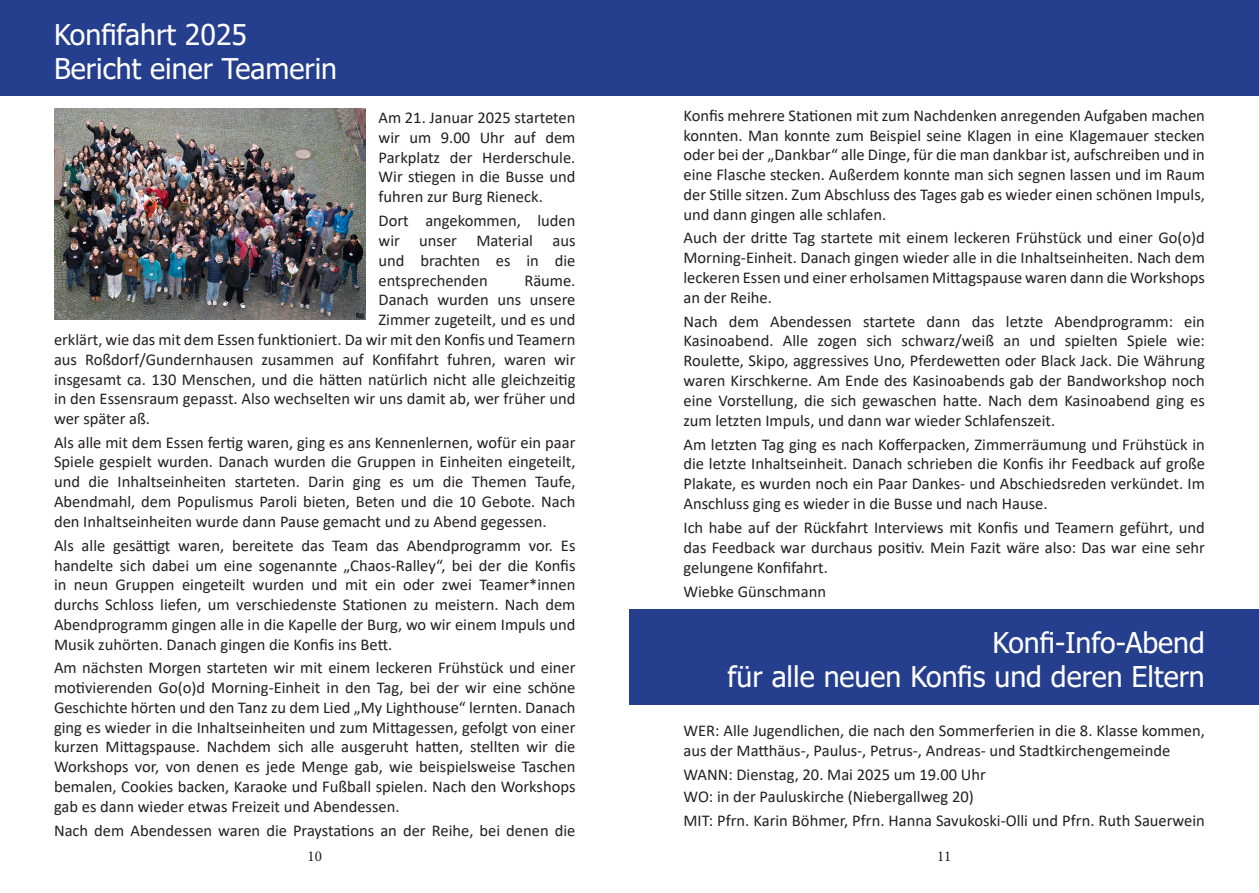
<style>
.page{position:relative;width:1259px;height:893px;background:#fff}
.page>*{position:absolute;margin:0;border:0;box-sizing:border-box;transform-origin:0 0}
.t1{font:28.5px "Tahoma";color:#fff}
.t2{font:16.5px/19.8px "Calibri";color:#231f20;text-align:justify}
.t3{font:15px "Minion Pro";color:#231f20}
</style>
<div class="page">
<div style="left:0;top:0;width:1259px;height:96px;background:#253f8e"></div>
<img style="left:54px;top:108px;width:312px;height:212px">
<div style="left:629px;top:609px;width:630px;height:96px;background:#253f8e"></div>
<p class="t1" style="left:54px;top:15px;width:195px">Konfifahrt 2025</p>
<p class="t1" style="left:54px;top:50px;width:285px">Bericht einer Teamerin</p>
<p class="t2" style="left:378px;top:107px;width:198px">Am 21. Januar 2025 starteten wir um 9.00 Uhr auf dem Parkplatz der Herderschule.<br>Wir stiegen in die Busse und fuhren zur Burg Rieneck.</p>
<p class="t2" style="left:378px;top:210px;width:198px">Dort angekommen, luden wir unser Material aus und brachten es in die entsprechenden</p>
<p class="t2" style="left:524px;top:270px;width:53px">Räume.</p>
<p class="t2" style="left:378px;top:290px;width:198px">Danach wurden uns unsere</p>
<p class="t2" style="left:378px;top:309px;width:198px">Zimmer zugeteilt, und es und</p>
<p class="t2" style="left:54px;top:329px;width:523px">erklärt, wie das mit dem Essen funktioniert. Da wir mit den Konfis und Teamern</p>
<p class="t2" style="left:54px;top:349px;width:523px">aus Roßdorf/Gundernhausen zusammen auf Konfifahrt fuhren, waren wir</p>
<p class="t2" style="left:54px;top:369px;width:523px">insgesamt ca. 130 Menschen, und die hätten natü rlich nicht alle gleichzeitig</p>
<p class="t2" style="left:54px;top:389px;width:523px">in den Essensraum gepasst. Also wechselten wir uns damit ab, wer frü her und</p>
<p class="t2" style="left:54px;top:408px;width:98px">wer später aß.</p>
<p class="t2" style="left:54px;top:432px;width:523px">Als alle mit dem Essen fertig waren, ging es ans Kennenlernen, wofü r ein paar Spiele gespielt wurden. Danach wurden die Gruppen in Einheiten eingeteilt, und die Inhaltseinheiten starteten. Darin ging es um die Themen Taufe, Abendmahl, dem Populismus Paroli bieten, Beten und die 10 Gebote. Nach den Inhaltseinheiten wurde dann Pause gemacht und zu Abend gegessen.</p>
<p class="t2" style="left:54px;top:535px;width:523px">Als alle gesättigt waren, bereitete das Team das Abendprogramm vor. Es handelte sich dabei um eine sogenannte „Chaos-Ralley“, bei der die Konfis in neun Gruppen eingeteilt wurden und mit ein oder zwei Teamer*innen durchs Schloss liefen, um verschiedenste Stationen zu meistern. Nach dem Abendprogramm gingen alle in die Kapelle der Burg, wo wir einem Impuls und Musik zuhörten. Danach gingen die Konfis ins Bett.</p>
<p class="t2" style="left:54px;top:657px;width:523px">Am nächsten Morgen starteten wir mit einem leckeren Frü hstück und einer motivierenden Go(o)d Morning-Einheit in den Tag, bei der wir eine schöne Geschichte hörten und den Tanz zu dem Lied „My Lighthouse“ lernten. Danach ging es wieder in die Inhaltseinheiten und zum Mittagessen, gefolgt von einer kurzen Mittagspause. Nachdem sich alle ausgeruht hatten, stellten wir die Workshops vor, von denen es jede Menge gab, wie beispielsweise Taschen bemalen, Cookies backen, Karaoke und Fußball spielen. Nach den Workshops gab es dann wieder etwas Freizeit und Abendessen.</p>
<p class="t2" style="left:54px;top:820px;width:523px">Nach dem Abendessen waren die Praystations an der Reihe, bei denen die</p>
<p class="t2" style="left:683px;top:105px;width:523px">Konfis mehrere Stationen mit zum Nachdenken anregenden Aufgaben machen konnten. Man konnte zum Beispiel seine Klagen in eine Klagemauer stecken oder bei der „Dankbar“ alle Dinge, fü r die man dankbar ist, aufschreiben und in eine Flasche stecken. Außerdem konnte man sich segnen lassen und im Raum der Stille sitzen. Zum Abschluss des Tages gab es wieder einen schönen Impuls, und dann gingen alle schlafen.</p>
<p class="t2" style="left:683px;top:227px;width:523px">Auch der dritte Tag startete mit einem leckeren Frü hstück und einer Go(o)d Morning-Einheit. Danach gingen wieder alle in die Inhaltseinheiten. Nach dem leckeren Essen und einer erholsamen Mittagspause waren dann die Workshops an der Reihe.</p>
<p class="t2" style="left:683px;top:311px;width:523px">Nach dem Abendessen startete dann das letzte Abendprogramm: ein Kasinoabend. Alle zogen sich schwarz/weiß an und spielten Spiele wie:<br>Roulette, Skipo, aggressives Uno, Pferdewetten oder Black Jack. Die Währung waren Kirschkerne. Am Ende des Kasinoabends gab der Bandworkshop noch eine Vorstellung, die sich gewaschen hatte. Nach dem Kasinoabend ging es zum letzten Impuls, und dann war wieder Schlafenszeit.</p>
<p class="t2" style="left:683px;top:434px;width:523px">Am letzten Tag ging es nach Kofferpacken, Zimmerräumung und Frühstück in die letzte Inhaltseinheit. Danach schrieben die Konfis ihr Feedback auf große Plakate, es wurden noch ein Paar Dankes- und Abschiedsreden verkü ndet. Im Anschluss ging es wieder in die Busse und nach Hause.</p>
<p class="t2" style="left:683px;top:517px;width:523px">Ich habe auf der Rückfahrt Interviews mit Konfis und Teamern gefü hrt, und das Feedback war durchaus positiv. Mein Fazit wäre also: Das war eine sehr gelungene Konfifahrt.</p>
<p class="t2" style="left:683px;top:581px;width:144px">Wiebke Gü nschmann</p>
<p class="t1" style="left:992px;top:624px;width:214px">Konfi-Info-Abend</p>
<p class="t1" style="left:727px;top:658px;width:479px">für alle neuen Konfis und deren Eltern</p>
<p class="t2" style="left:683px;top:720px;width:523px">WER: Alle Jugendlichen, die nach den Sommerferien in die 8. Klasse kommen, aus der Matthäus-, Paulus-, Petrus-, Andreas- und Stadtkirchengemeinde</p>
<p class="t2" style="left:683px;top:764px;width:304px">WANN: Dienstag, 20. Mai 2025 um 19.00 Uhr</p>
<p class="t2" style="left:683px;top:786px;width:292px">WO: in der Pauluskirche (Niebergallweg 20)</p>
<p class="t2" style="left:683px;top:810px;width:523px">MIT: Pfrn. Karin Böhmer, Pfrn. Hanna Savukoski-Olli und Pfrn. Ruth Sauerwein</p>
<p class="t3" style="left:307px;top:846px;width:16px">10</p>
<p class="t3" style="left:937px;top:846px;width:16px">11</p>
</div>
